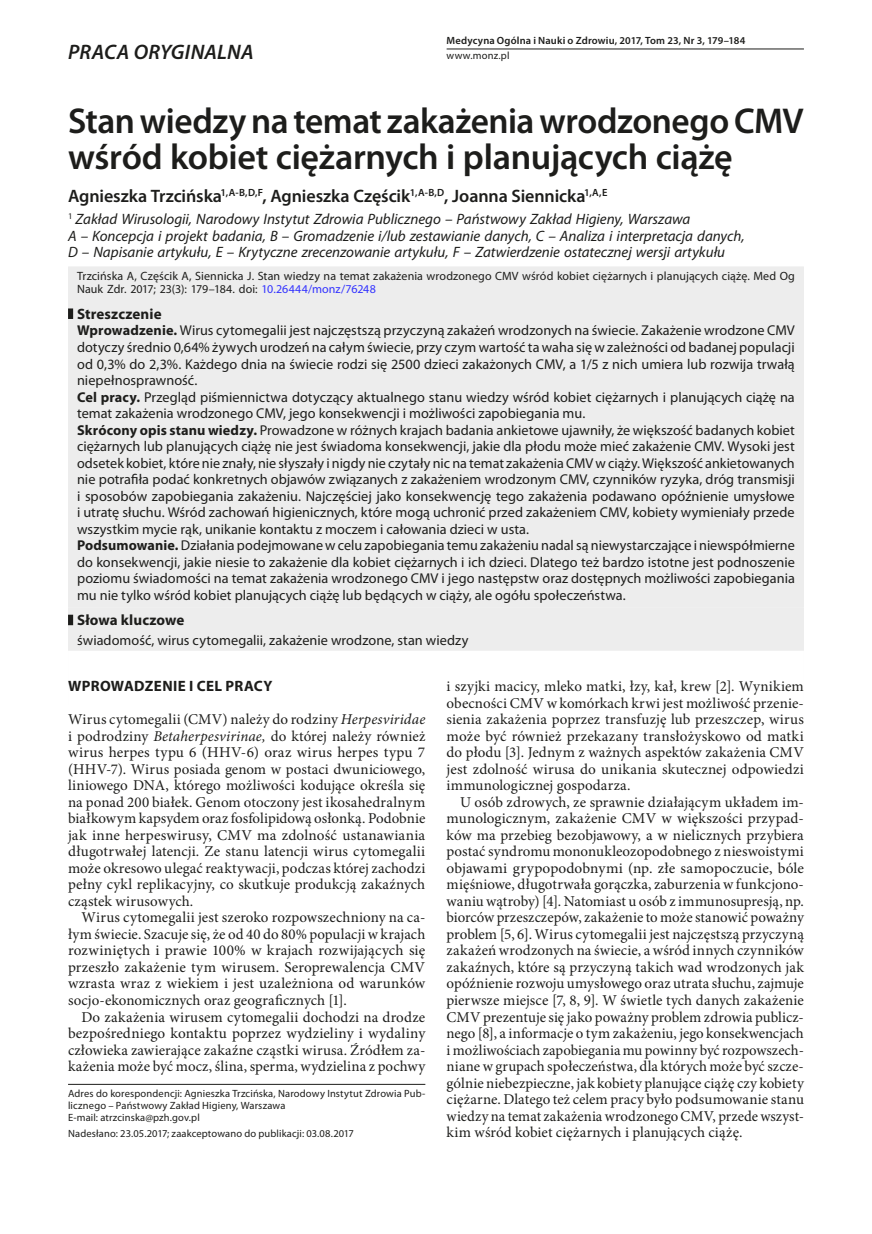
<style>
.page{position:relative;width:872px;height:1234px;background:#fff}
.page>*{position:absolute;margin:0;border:0;box-sizing:border-box;transform-origin:0 0}
.Tytul{font:600 36px/36px "Myriad Pro";letter-spacing:-.01em;color:#1d1d1b}
.Tytuł_rodzaj{font:italic 600 21px "Myriad Pro";letter-spacing:.01em;color:#1d1d1b}
.Autorzy{font:600 18px "Myriad Pro";letter-spacing:-.005em;color:#1d1d1b}
.Prosty_tekst{font:15px/16.5px "Minion Pro";letter-spacing:.005em;color:#1d1d1b;text-align:justify}
.Prosty_tekst_bez_wci{font:15px/16.5px "Minion Pro";letter-spacing:.005em;color:#1d1d1b;text-align:justify}
.Instytucja{font:italic 15px/16.5px "Myriad Pro";color:#1d1d1b}
.Srodtyt_wers_mniejsz{font:700 15px "Myriad Pro";letter-spacing:.02em;color:#1d1d1b}
.Abstract_tytul_keywo{font:700 15px "Myriad Pro";letter-spacing:.005em;color:#1d1d1b}
.Abstract_tytul{font:700 15px "Myriad Pro";letter-spacing:.005em;color:#1d1d1b}
.Abstract{font:14.25px/16.5px "Myriad Pro";color:#1d1d1b}
.Abstract_key_words{font:14.25px "Myriad Pro";letter-spacing:.005em;color:#1d1d1b}
.Zrodlo{font:12px/13.5px "Myriad Pro";letter-spacing:.005em;color:#1d1d1b}
.Autor_adres{font:10.5px/12px "Myriad Pro";letter-spacing:.01em;color:#1d1d1b}
.Received{font:10.5px "Myriad Pro";letter-spacing:.01em;color:#1d1d1b}
.Zywa_pagina_semibold{font:600 10.5px "Myriad Pro";letter-spacing:.015em;color:#1d1d1b}
.Autor_adres_bez_lini{font:10.5px "Myriad Pro";letter-spacing:.01em;color:#1d1d1b}
.Zywa_pagina_regular{font:10.5px "Myriad Pro";letter-spacing:.015em;color:#1d1d1b}
.s1{color:#3232ff}
.s2{font-weight:700}
.s3{font-style:italic}
</style>
<div class="page">
<hr style="left:446px;top:49px;width:358px;height:1px;background:#1d1d1b">
<div style="left:68px;top:266px;width:736px;height:90px;background:#ededed"></div>
<div style="left:68px;top:308px;width:5px;height:11px;background:#1d1d1b"></div>
<div style="left:68px;top:320px;width:736px;height:330px;background:#ededed"></div>
<div style="left:68px;top:614px;width:5px;height:11px;background:#1d1d1b"></div>
<hr style="left:68px;top:1083px;width:357px;height:1px;background:#1d1d1b">
<p class="Zywa_pagina_semibold" style="left:446px;top:34px;width:300px">Medycyna Ogólna i Nauki o Zdrowiu, 2017, Tom 23, Nr 3, 179–184</p>
<p class="Tytuł_rodzaj" style="left:68px;top:39px;width:187px">PRACA ORYGINALNA</p>
<p class="Zywa_pagina_regular" style="left:446px;top:49px;width:64px">www.monz.pl</p>
<p class="Tytul" style="left:68px;top:102px;width:737px">Stan wiedzy na temat zakażenia wrodzonego CMV wśród kobiet ciężarnych i planujących ciążę</p>
<p class="Autorzy" style="left:68px;top:184px;width:541px">Agnieszka Trzcińska<sup>1,A-B,D,F</sup>, Agnieszka Częścik<sup>1,A-B,D</sup>, Joanna Siennicka<sup>1,A,E</sup></p>
<p class="Instytucja" style="left:68px;top:211px;width:678px"><sup>1</sup> Zakład Wirusologii, Narodowy Instytut Zdrowia Publicznego – Państwowy Zakład Higieny, Warszawa<br>A – Koncepcja i projekt badania, B – Gromadzenie i/lub zestawianie danych, C – Analiza i interpretacja danych,<br>D – Napisanie artykułu, E – Krytyczne zrecenzowanie artykułu, F – Zatwierdzenie ostatecznej wersji artykułu</p>
<p class="Zrodlo" style="left:77px;top:269px;width:719px">Trzcińska A, Częścik A, Siennicka J. Stan wiedzy na temat zakażenia wrodzonego CMV wśród kobiet ciężarnych i planujących ciążę. Med Og<br>Nauk Zdr. 2017; 23(3): 179–184. doi: <span class="s1">10.26444/monz/76248</span></p>
<p class="Abstract_tytul" style="left:77px;top:304px;width:86px">Streszczenie</p>
<p class="Abstract" style="left:77px;top:322px;width:719px"><span class="s2">Wprowadzenie.</span> Wirus cytomegalii jest najczęstszą przyczyną zakażeń wrodzonych na świecie. Zakażenie wrodzone CMV dotyczy średnio 0,64% żywych urodzeń na całym świecie, przy czym wartość ta waha się w zależności od badanej populacji od 0,3% do 2,3%. Każdego dnia na świecie rodzi się 2500 dzieci zakażonych CMV, a 1/5 z nich umiera lub rozwija trwałą niepełnosprawność.<br><span class="s2">Cel pracy.</span> Przegląd piśmiennictwa dotyczący aktualnego stanu wiedzy wśród kobiet ciężarnych i planujących ciążę na temat zakażenia wrodzonego CMV, jego konsekwencji i możliwości zapobiegania mu.<br><span class="s2">Skrócony opis stanu wiedzy.</span> Prowadzone w różnych krajach badania ankietowe ujawniły, że większość badanych kobiet ciężarnych lub planujących ciążę nie jest świadoma konsekwencji, jakie dla płodu może mieć zakażenie CMV. Wysoki jest odsetek kobiet, które nie znały, nie słyszały i nigdy nie czytały nic na temat zakażenia CMV w ciąży. Większość ankietowanych nie potrafiła podać konkretnych objawów związanych z zakażeniem wrodzonym CMV, czynników ryzyka, dróg transmisji i sposobów zapobiegania zakażeniu. Najczęściej jako konsekwencję tego zakażenia podawano opóźnienie umysłowe i utratę słuchu. Wśród zachowań higienicznych, które mogą uchronić przed zakażeniem CMV, kobiety wymieniały przede wszystkim mycie rąk, unikanie kontaktu z moczem i całowania dzieci w usta.<br><span class="s2">Podsumowanie.</span> Działania podejmowane w celu zapobiegania temu zakażeniu nadal są niewystarczające i niewspółmierne do konsekwencji, jakie niesie to zakażenie dla kobiet ciężarnych i ich dzieci. Dlatego też bardzo istotne jest podnoszenie poziomu świadomości na temat zakażenia wrodzonego CMV i jego następstw oraz dostępnych możliwości zapobiegania mu nie tylko wśród kobiet planujących ciążę lub będących w ciąży, ale ogółu społeczeństwa.</p>
<p class="Abstract_tytul_keywo" style="left:77px;top:610px;width:109px">Słowa kluczowe</p>
<p class="Abstract_key_words" style="left:77px;top:631px;width:393px">świadomość, wirus cytomegalii, zakażenie wrodzone, stan wiedzy</p>
<p class="Srodtyt_wers_mniejsz" style="left:68px;top:676px;width:206px">WPROWADZENIE I CEL PRACY</p>
<p class="Prosty_tekst_bez_wci" style="left:68px;top:711px;width:359px">Wirus cytomegalii (CMV) należy do rodziny <span class="s3">Herpesviridae </span>i podrodziny <span class="s3">Betaherpesvirinae,</span> do której należy również wirus herpes typu 6 (HHV-6) oraz wirus herpes typu 7 (HHV-7). Wirus posiada genom w postaci dwuniciowego, liniowego DNA, którego możliwości kodujące określa się na ponad 200 białek. Genom otoczony jest ikosahedralnym białkowym kapsydem oraz fosfolipidową osłonką. Podobnie jak inne herpeswirusy, CMV ma zdolność ustanawiania długotrwałej latencji. Ze stanu latencji wirus cytomegalii może okresowo ulegać reaktywacji, podczas której zachodzi pełny cykl replikacyjny, co skutkuje produkcją zakaźnych cząstek wirusowych.</p>
<p class="Prosty_tekst" style="left:68px;top:909px;width:359px;text-indent:14px">Wirus cytomegalii jest szeroko rozpowszechniony na ca&shy;łym świecie. Szacuje się, że od 40 do 80% populacji w krajach rozwiniętych i prawie 100% w krajach rozwijających się przeszło zakażenie tym wirusem. Seroprewalencja CMV wzrasta wraz z wiekiem i jest uzależniona od warunków socjo-ekonomicznych oraz geograficznych [1].</p>
<p class="Prosty_tekst" style="left:68px;top:1008px;width:359px;text-indent:14px">Do zakażenia wirusem cytomegalii dochodzi na drodze bezpośredniego kontaktu poprzez wydzieliny i wydaliny człowieka zawierające zakaźne cząstki wirusa. Źródłem za&shy;każenia może być mocz, ślina, sperma, wydzielina z pochwy</p>
<p class="Prosty_tekst" style="left:446px;top:678px;width:359px">i szyjki macicy, mleko matki, łzy, kał, krew [2]. Wynikiem obecności CMV w komórkach krwi jest możliwość przenie&shy;sienia zakażenia poprzez transfuzję lub przeszczep, wirus może być również przekazany transłożyskowo od matki do płodu [3]. Jednym z ważnych aspektów zakażenia CMV jest zdolność wirusa do unikania skutecznej odpowiedzi immunologicznej gospodarza.</p>
<p class="Prosty_tekst" style="left:446px;top:793px;width:359px;text-indent:14px">U osób zdrowych, ze sprawnie działającym układem im&shy;munologicznym, zakażenie CMV w większości przypad&shy;ków ma przebieg bezobjawowy, a w nielicznych przybiera postać syndromu mononukleozopodobnego z nieswoistymi objawami grypopodobnymi (np. złe samopoczucie, bóle mięśniowe, długotrwała gorączka, zaburzenia w funkcjono&shy;waniu wątroby) [4]. Natomiast u osób z immunosupresją, np. biorców przeszczepów, zakażenie to może stanowić poważny problem [5, 6]. Wirus cytomegalii jest najczęstszą przyczyną zakażeń wrodzonych na świecie, a wśród innych czynników zakaźnych, które są przyczyną takich wad wrodzonych jak opóźnienie rozwoju umysłowego oraz utrata słuchu, zajmuje pierwsze miejsce [7, 8, 9]. W świetle tych danych zakażenie CMV prezentuje się jako poważny problem zdrowia publicz&shy;nego [8], a informacje o tym zakażeniu, jego konsekwencjach i możliwościach zapobiegania mu powinny być rozpowszech&shy;niane w grupach społeczeństwa, dla których może być szcze&shy;gólnie niebezpieczne, jak kobiety planujące ciążę czy kobiety ciężarne. Dlatego też celem pracy było podsumowanie stanu wiedzy na temat zakażenia wrodzonego CMV, przede wszyst&shy;kim wśród kobiet ciężarnych i planujących ciążę.</p>
<p class="Autor_adres" style="left:68px;top:1086px;width:359px">Adres do korespondencji: Agnieszka Trzcińska, Narodowy Instytut Zdrowia Pub&shy;licznego – Państwowy Zakład Higieny, Warszawa</p>
<p class="Autor_adres_bez_lini" style="left:68px;top:1110px;width:133px">E-mail: atrzcinska@pzh.gov.pl</p>
<p class="Received" style="left:68px;top:1126px;width:287px">Nadesłano: 23.05.2017; zaakceptowano do publikacji: 03.08.2017</p>
</div>
